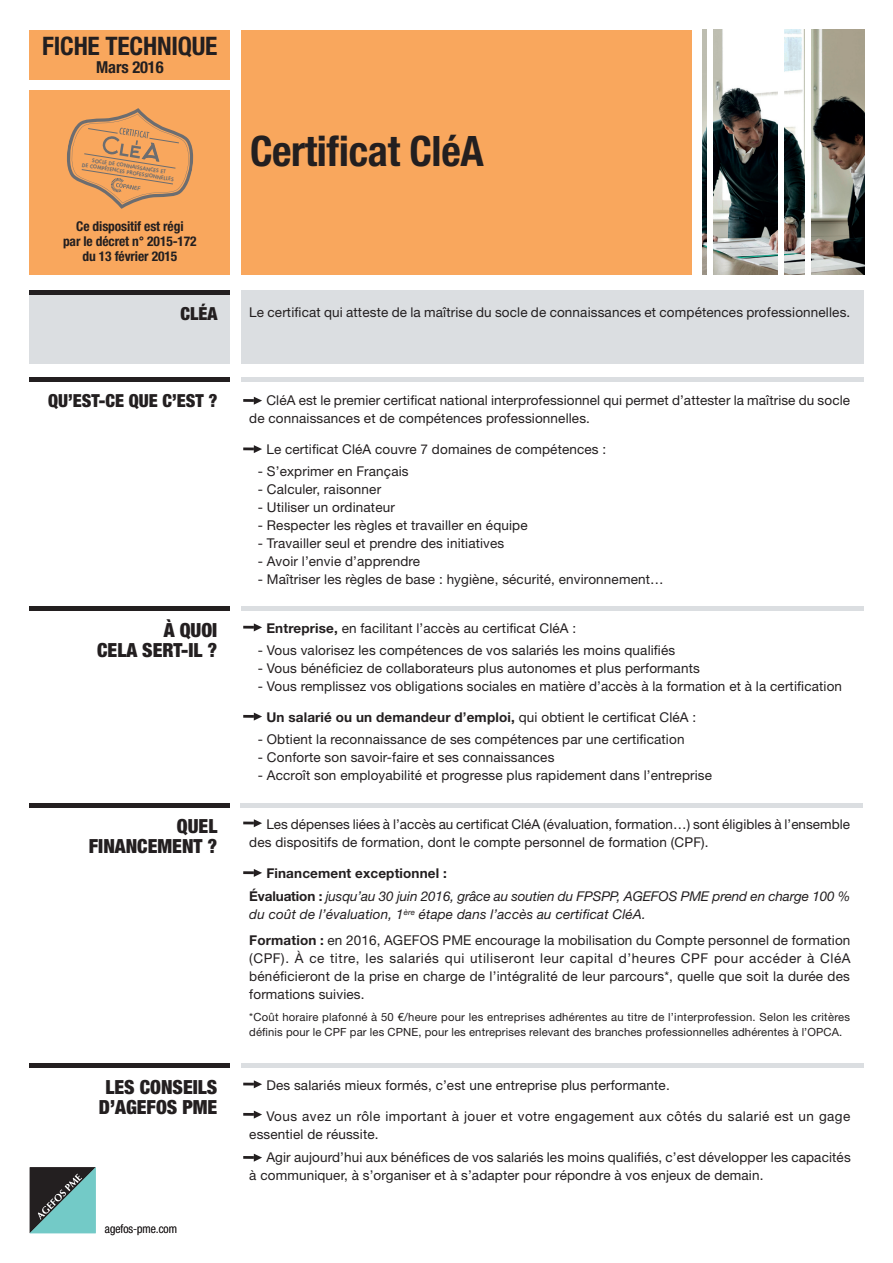
<style>
.page{position:relative;width:893px;height:1263px;background:#fff}
.page>*{position:absolute;margin:0;border:0;box-sizing:border-box;transform-origin:0 0}
.t1{font:700 condensed 42px "Helvetica Neue LT Std";letter-spacing:-.01em;color:#231f20}
.t2{font:700 condensed 25.5px "Helvetica Neue LT Std";letter-spacing:-.01em;color:#231f20}
.TITRE-PARTIES{font:900 condensed 19.5px/19.5px "Helvetica Neue LT Std";color:#231f20;text-align:right}
.TITRE-PARTIES-2{font:900 condensed 18px "Helvetica Neue LT Std";color:#231f20}
.t3{font:700 condensed 16.5px "Helvetica Neue LT Std";letter-spacing:-.01em;color:#231f20}
.TEXTE{font:13.5px/18px "Helvetica Neue LT Std";letter-spacing:.01em;color:#231f20}
.TEXTE-2{font:italic 13.5px/18px "Helvetica Neue LT Std";letter-spacing:-.01em;color:#231f20}
.TEXTE-3{font:13.5px/18px "Helvetica Neue LT Std";letter-spacing:.03em;color:#231f20}
.TEXTE-4{font:700 13.5px "Helvetica Neue LT Std";letter-spacing:.01em;color:#231f20}
.t4{font:700 condensed 13.5px/15px "Helvetica Neue LT Std";letter-spacing:-.01em;color:#231f20;text-align:center}
.t5{font:300 condensed 12px "Helvetica Neue LT Std";color:#231f20}
.TEXTE-5{font:11.25px/15px "Helvetica Neue LT Std";letter-spacing:.01em;color:#231f20}
.t6{font:800 5.1px/6.1px "Futura";color:#6c6d70;text-align:center}
.s1{font-weight:700}
.s2{font-weight:400}
.s3{font-weight:700;font-style:normal}
</style>
<div class="page">
<div style="left:30px;top:30px;width:200px;height:244px;background:#f9a75d"></div>
<div style="left:241px;top:30px;width:450px;height:244px;background:#f9a75d"></div>
<img style="left:702px;top:30px;width:162px;height:244px">
<div style="left:805px;top:26px;width:5px;height:312px;background:#fff"></div>
<div style="left:778px;top:26px;width:5px;height:312px;background:#fff"></div>
<div style="left:708px;top:26px;width:5px;height:312px;background:#fff"></div>
<div style="left:0;top:81px;width:241px;height:9px;background:#fff"></div>
<svg style="left:30px;top:1167px;width:66px;height:66px;background:#537d7c"></svg>
<svg style="left:67px;top:108px;width:127px;height:101px"></svg>
<hr style="left:30px;top:378px;width:200px;height:4px;background:#231f20">
<hr style="left:241px;top:378px;width:622px;height:4px;background:#dbdee1">
<svg style="left:243px;top:397px;width:19px;height:8px"></svg>
<svg style="left:243px;top:445px;width:19px;height:8px"></svg>
<div style="left:241px;top:606px;width:622px;height:5px;background:#dbdee1"></div>
<div style="left:30px;top:606px;width:200px;height:5px;background:#231f20"></div>
<svg style="left:243px;top:623px;width:19px;height:8px"></svg>
<svg style="left:243px;top:713px;width:19px;height:8px"></svg>
<div style="left:30px;top:291px;width:200px;height:73px;background:#dbdee1"></div>
<div style="left:241px;top:291px;width:622px;height:73px;background:#dbdee1"></div>
<hr style="left:30px;top:291px;width:200px;height:4px;background:#231f20">
<div style="left:241px;top:1063px;width:622px;height:5px;background:#dbdee1"></div>
<div style="left:30px;top:1063px;width:200px;height:5px;background:#231f20"></div>
<svg style="left:243px;top:1080px;width:19px;height:8px"></svg>
<svg style="left:243px;top:1110px;width:19px;height:8px"></svg>
<svg style="left:243px;top:1154px;width:19px;height:8px"></svg>
<div style="left:240px;top:803px;width:623px;height:5px;background:#dbdee1"></div>
<div style="left:29px;top:803px;width:201px;height:5px;background:#231f20"></div>
<svg style="left:243px;top:819px;width:19px;height:8px"></svg>
<svg style="left:243px;top:869px;width:19px;height:8px"></svg>
<h2 class="t2" style="left:42px;top:31px;width:177px">FICHE TECHNIQUE</h2>
<p class="t3" style="left:96px;top:57px;width:69px">Mars 2016</p>
<p class="t6" style="left:84px;top:156px;width:94px;rotate:9deg">SOCLE DE CONNAISSANCES ET<br>DE COMPÉTENCES PROFESSIONNELLES</p>
<p class="t4" style="left:63px;top:218px;width:135px">Ce dispositif est régi<br>par le décret n° 2015-172 du 13 février 2015</p>
<h1 class="t1" style="left:250px;top:125px;width:235px">Certificat CléA</h1>
<p class="TITRE-PARTIES-2" style="left:180px;top:303px;width:39px">CLÉA</p>
<p class="TEXTE" style="left:249px;top:303px;width:602px">Le certificat qui atteste de la maîtrise du socle de connaissances et compétences professionnelles.</p>
<p class="TITRE-PARTIES-2" style="left:48px;top:390px;width:171px">QU’EST-CE QUE C’EST ?</p>
<p class="TEXTE" style="left:249px;top:391px;width:602px;text-indent:17px">CléA est le premier certificat national interprofessionnel qui permet d’attester la maîtrise du socle de connaissances et de compétences professionnelles.</p>
<p class="TEXTE" style="left:266px;top:440px;width:341px">Le certificat CléA couvre 7 domaines de compétences :</p>
<p class="TEXTE" style="left:258px;top:462px;width:152px">- S’exprimer en Français</p>
<p class="TEXTE" style="left:258px;top:480px;width:125px">- Calculer, raisonner</p>
<p class="TEXTE" style="left:258px;top:498px;width:139px">- Utiliser un ordinateur</p>
<p class="TEXTE" style="left:258px;top:516px;width:271px">- Respecter les règles et travailler en équipe</p>
<p class="TEXTE" style="left:258px;top:534px;width:248px">- Travailler seul et prendre des initiatives</p>
<p class="TEXTE" style="left:258px;top:552px;width:164px">- Avoir l’envie d’apprendre</p>
<p class="TEXTE" style="left:258px;top:570px;width:407px">- Maîtriser les règles de base : hygiène, sécurité, environnement…</p>
<p class="TEXTE" style="left:266px;top:619px;width:311px"><span class="s1">Entreprise,</span> en facilitant l’accès au certificat CléA :</p>
<p class="TEXTE" style="left:258px;top:641px;width:419px">- Vous valorisez les compétences de vos salariés les moins qualifiés</p>
<p class="TEXTE" style="left:258px;top:659px;width:443px">- Vous bénéficiez de collaborateurs plus autonomes et plus performants</p>
<p class="TEXTE" style="left:258px;top:677px;width:586px">- Vous remplissez vos obligations sociales en matière d’accès à la formation et à la certification</p>
<p class="TEXTE-4" style="left:266px;top:709px;width:431px">Un salarié ou un demandeur d’emploi, <span class="s2">qui obtient le certificat CléA :</span></p>
<p class="TEXTE" style="left:258px;top:730px;width:428px">- Obtient la reconnaissance de ses compétences par une certification</p>
<p class="TEXTE" style="left:258px;top:748px;width:298px">- Conforte son savoir-faire et ses connaissances</p>
<p class="TEXTE" style="left:258px;top:766px;width:456px">- Accroît son employabilité et progresse plus rapidement dans l’entreprise</p>
<p class="TITRE-PARTIES" style="left:97px;top:620px;width:122px">À QUOI<br>CELA SERT-IL ?</p>
<p class="TITRE-PARTIES" style="left:89px;top:816px;width:130px">QUEL<br>FINANCEMENT ?</p>
<p class="TITRE-PARTIES" style="left:99px;top:1077px;width:120px;text-align:center">LES CONSEILS<br>D’AGEFOS PME</p>
<p class="t5" style="left:105px;top:1222px;width:73px">agefos-pme.com</p>
<p class="TEXTE" style="left:249px;top:815px;width:602px;text-indent:17px">Les dépenses liées à l’accès au certificat CléA (évaluation, formation…) sont éligibles à l’ensemble des dispositifs de formation, dont le compte personnel de formation (CPF).</p>
<p class="TEXTE-4" style="left:266px;top:864px;width:182px">Financement exceptionnel :</p>
<p class="TEXTE-2" style="left:249px;top:887px;width:603px"><span class="s3">Évaluation :</span> jusqu’au 30 juin 2016, grâce au soutien du FPSPP, AGEFOS PME prend en charge 100 % du coût de l’évaluation, 1<sup>ère</sup> étape dans l’accès au certificat CléA.</p>
<p class="TEXTE" style="left:249px;top:931px;width:603px;text-align:justify"><span class="s1">Formation :</span> en 2016, AGEFOS PME encourage la mobilisation du Compte personnel de formation (CPF). À ce titre, les salariés qui utiliseront leur capital d’heures CPF pour accéder à CléA bénéficieront de la prise en charge de l’intégralité de leur parcours*, quelle que soit la durée des formations suivies.</p>
<p class="TEXTE-5" style="left:249px;top:1010px;width:602px">*Coût horaire plafonné à 50 €/heure pour les entreprises adhérentes au titre de l’interprofession. Selon les critères définis pour le CPF par les CPNE, pour les entreprises relevant des branches professionnelles adhérentes à l’OPCA.</p>
<p class="TEXTE" style="left:266px;top:1076px;width:405px">Des salariés mieux formés, c’est une entreprise plus performante.</p>
<p class="TEXTE-3" style="left:249px;top:1107px;width:603px;text-indent:17px">Vous avez un rôle important à jouer et votre engagement aux côtés du salarié est un gage essentiel de réussite.</p>
<p class="TEXTE" style="left:249px;top:1148px;width:603px;text-indent:17px">Agir aujourd’hui aux bénéfices de vos salariés les moins qualifiés, c’est développer les capacités à communiquer, à s’organiser et à s’adapter pour répondre à vos enjeux de demain.</p>
</div>
